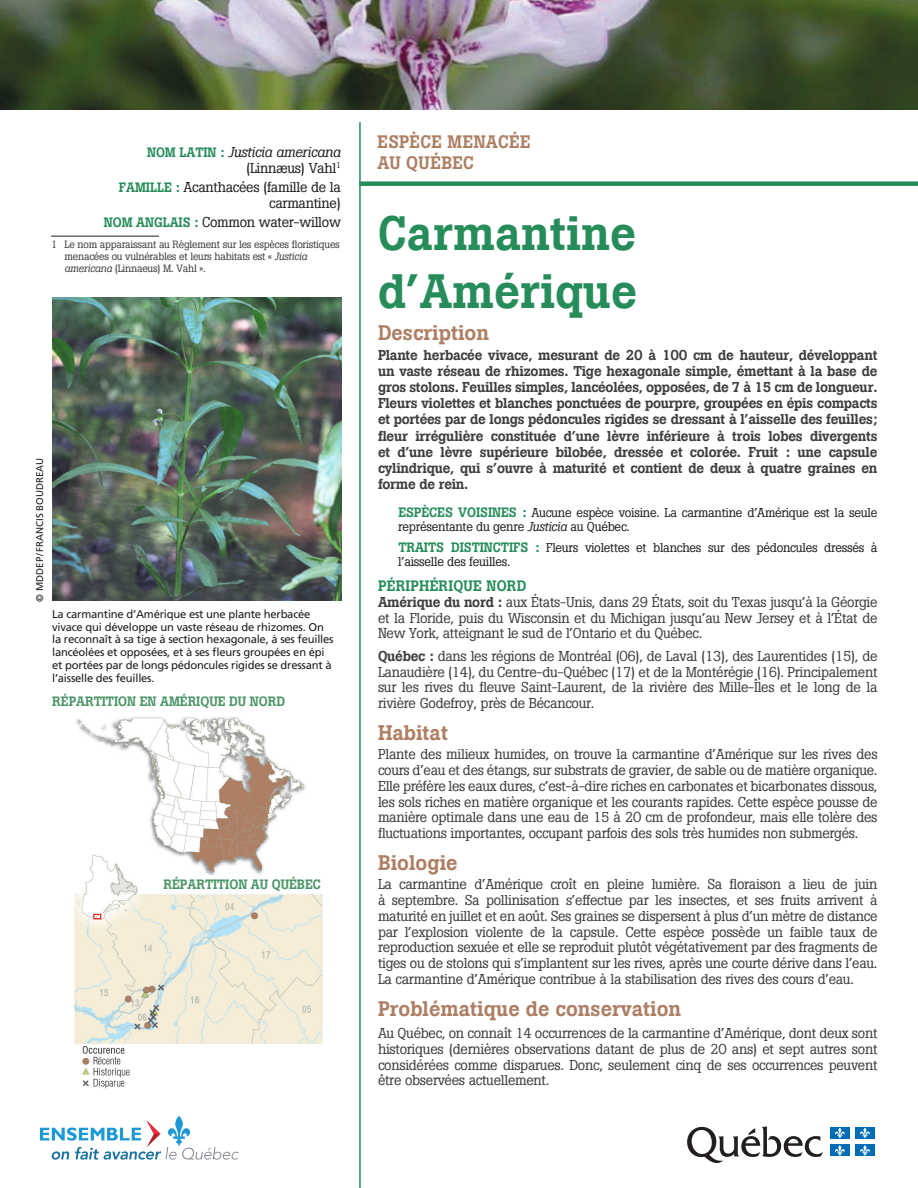
<style>
.page{position:relative;width:918px;height:1188px;background:#fff}
.page>*{position:absolute;margin:0;border:0;box-sizing:border-box;transform-origin:0 0}
.t1{font:500 48px/57.6px "Boton";color:#268d5a}
.t2{font:500 21px "Boton";color:#ad7f64}
.t3{font:500 18px/21.6px "Boton";letter-spacing:.015em;color:#ad7f64}
.t4{font:500 15px "Boton";letter-spacing:.015em;color:#268d5a}
.t5{font:14.25px/15.8px "Boton";letter-spacing:-.02em;color:#3e3e3f;text-align:justify}
.P_description{font:500 14.25px/16.2px "Boton";letter-spacing:-.02em;color:#3e3e3f;text-align:justify}
.P_informations_gauch{font:14.25px/15.8px "Boton";letter-spacing:-.02em;color:#231f20;text-align:right}
.P_informations_gauch-2{font:italic 14.25px/15.8px "Boton";letter-spacing:-.02em;color:#231f20;text-align:right}
.t6{font:500 13.5px "Boton";letter-spacing:-.005em;color:#4a9567}
.P_retrait{font:12.75px/14.2px "Boton";letter-spacing:-.02em;color:#231f20}
.Légende{font:11.25px/12.8px "Frutiger";letter-spacing:-.02em;color:#231f20}
.note{font:10.5px/12px "Boton";letter-spacing:-.02em;color:#3e3e3f}
.Crédits_photo{font:9.75px "Frutiger";color:#231f20}
.s1{font-weight:500;font-style:normal;font-size:13.5px;color:#268d5a}
.s2{font-style:normal}
.s3{font-weight:500;font-size:13.5px;color:#268d5a}
.s4{font-style:italic}
.s5{font-weight:500}
</style>
<div class="page">
<hr style="left:359px;top:122px;width:2px;height:1066px;background:#268d5a">
<div style="left:359px;top:181px;width:559px;height:5px;background:#268d5a"></div>
<svg style="left:687px;top:1126px;width:136px;height:37px"></svg>
<div style="left:830px;top:1127px;width:20px;height:12px;background:#006bb6"></div>
<svg style="left:835px;top:1128px;width:10px;height:10px"></svg>
<div style="left:855px;top:1127px;width:20px;height:12px;background:#006bb6"></div>
<svg style="left:860px;top:1128px;width:10px;height:10px"></svg>
<div style="left:830px;top:1144px;width:20px;height:12px;background:#006bb6"></div>
<svg style="left:835px;top:1145px;width:10px;height:11px"></svg>
<div style="left:855px;top:1144px;width:20px;height:12px;background:#006bb6"></div>
<svg style="left:860px;top:1145px;width:10px;height:11px"></svg>
<svg style="left:40px;top:1116px;width:199px;height:44px"></svg>
<img style="left:53px;top:298px;width:288px;height:303px">
<hr style="left:51px;top:236px;width:108px;height:1px;background:#231f20">
<img style="left:0;top:0;width:918px;height:109px">
<img style="left:74px;top:717px;width:249px;height:372px">
<p class="P_informations_gauch-2" style="left:147px;top:144px;width:195px"><span class="s1">NOM LATIN :</span> Justicia americana <span class="s2">(Linnæus) Vahl</span><sup>1</sup></p>
<p class="P_informations_gauch" style="left:119px;top:179px;width:223px"><span class="s3">FAMILLE :</span> Acanthacées (famille de la carmantine)</p>
<p class="P_informations_gauch" style="left:104px;top:214px;width:239px"><span class="s3">NOM ANGLAIS :</span> Common water‑willow</p>
<p class="note" style="left:65px;top:238px;width:277px;text-indent:-14px">1 Le nom apparaissant au Règlement sur les espèces floristiques menacées ou vulnérables et leurs habitats est « <span class="s4">Justicia americana</span> (Linnaeus) M. Vahl ».</p>
<p class="Crédits_photo" style="left:34px;top:602px;width:146px;rotate:-90deg">© MDDEP/FRANCIS BOUDREAU</p>
<p class="Légende" style="left:52px;top:607px;width:283px">La carmantine d’Amérique est une plante herbacée vivace qui développe un vaste réseau de rhizomes. On la reconnaît à sa tige à section hexagonale, à ses feuilles lancéolées et opposées, et à ses fleurs groupées en épi et portées par de longs pédoncules rigides se dressant à l’aisselle des feuilles.</p>
<p class="t6" style="left:52px;top:693px;width:234px">RÉPARTITION EN AMÉRIQUE DU NORD</p>
<p class="t6" style="left:164px;top:877px;width:159px">RÉPARTITION AU QUÉBEC</p>
<p class="t3" style="left:377px;top:131px;width:155px">ESPÈCE MENACÉE<br>AU QUÉBEC</p>
<h1 class="t1" style="left:378px;top:205px;width:261px">Carmantine d’Amérique</h1>
<h2 class="t2" style="left:378px;top:320px;width:113px">Description</h2>
<p class="P_description" style="left:378px;top:346px;width:501px">Plante herbacée vivace, mesurant de 20 à 100 cm de hauteur, développant un vaste réseau de rhizomes. Tige hexagonale simple, émettant à la base de gros stolons. Feuilles simples, lancéolées, opposées, de 7 à 15 cm de longueur.<br>Fleurs violettes et blanches ponctuées de pourpre, groupées en épis compacts et portées par de longs pédoncules rigides se dressant à l’aisselle des feuilles; fleur irrégulière constituée d’une lèvre inférieure à trois lobes divergents et d’une lèvre supérieure bilobée, dressée et colorée. Fruit : une capsule cylindrique, qui s’ouvre à maturité et contient de deux à quatre graines en forme de rein.</p>
<p class="P_retrait" style="left:398px;top:505px;width:481px"><span class="s3">ESPÈCES VOISINES :</span> Aucune espèce voisine. La carmantine d’Amérique est la seule représentante du genre <span class="s4">Justicia</span> au Québec.</p>
<p class="P_retrait" style="left:398px;top:541px;width:481px"><span class="s3">TRAITS DISTINCTIFS :</span> Fleurs violettes et blanches sur des pédoncules dressés à l’aisselle des feuilles.</p>
<h3 class="t4" style="left:378px;top:577px;width:150px">PÉRIPHÉRIQUE NORD</h3>
<p class="t5" style="left:378px;top:594px;width:501px"><span class="s5">Amérique du nord :</span> aux États‑Unis, dans 29 États, soit du Texas jusqu’à la Géorgie et la Floride, puis du Wisconsin et du Michigan jusqu’au New Jersey et à l’État de New York, atteignant le sud de l’Ontario et du Québec.</p>
<p class="t5" style="left:378px;top:648px;width:501px"><span class="s5">Québec :</span> dans les régions de Montréal (06), de Laval (13), des Laurentides (15), de Lanaudière (14), du Centre‑du‑Québec (17) et de la Montérégie (16). Principalement sur les rives du fleuve Saint‑Laurent, de la rivière des Mille‑Îles et le long de la rivière Godefroy, près de Bécancour.</p>
<h2 class="t2" style="left:378px;top:720px;width:72px">Habitat</h2>
<p class="t5" style="left:378px;top:746px;width:501px">Plante des milieux humides, on trouve la carmantine d’Amérique sur les rives des cours d’eau et des étangs, sur substrats de gravier, de sable ou de matière organique.<br>Elle préfère les eaux dures, c’est‑à‑dire riches en carbonates et bicarbonates dissous, les sols riches en matière organique et les courants rapides. Cette espèce pousse de manière optimale dans une eau de 15 à 20 cm de profondeur, mais elle tolère des fluctuations importantes, occupant parfois des sols très humides non submergés.</p>
<h2 class="t2" style="left:378px;top:850px;width:81px">Biologie</h2>
<p class="t5" style="left:378px;top:876px;width:501px">La carmantine d’Amérique croît en pleine lumière. Sa floraison a lieu de juin à septembre. Sa pollinisation s’effectue par les insectes, et ses fruits arrivent à maturité en juillet et en août. Ses graines se dispersent à plus d’un mètre de distance par l’explosion violente de la capsule. Cette espèce possède un faible taux de reproduction sexuée et elle se reproduit plutôt végétativement par des fragments de tiges ou de stolons qui s’implantent sur les rives, après une courte dérive dans l’eau.<br>La carmantine d’Amérique contribue à la stabilisation des rives des cours d’eau.</p>
<p class="t2" style="left:378px;top:996px;width:305px">Problématique de conservation</p>
<p class="t5" style="left:378px;top:1025px;width:501px">Au Québec, on connaît 14 occurrences de la carmantine d’Amérique, dont deux sont historiques (dernières observations datant de plus de 20 ans) et sept autres sont considérées comme disparues. Donc, seulement cinq de ses occurrences peuvent être observées actuellement.</p>
</div>
